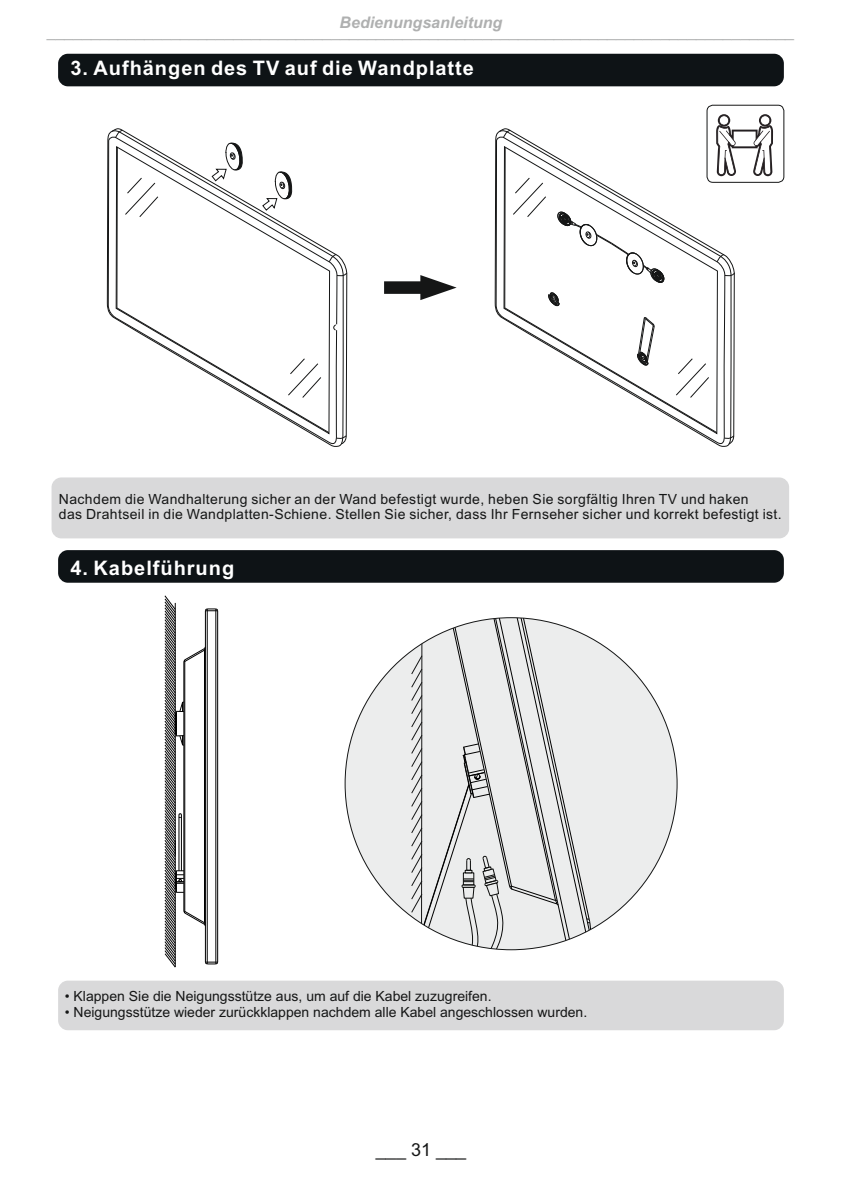
<style>
.page{position:relative;width:842px;height:1191px;background:#fff}
.page>*{position:absolute;margin:0;border:0;box-sizing:border-box;transform-origin:0 0}
.t1{font:700 20px "Arial";letter-spacing:.05em;color:#fff}
.t2{font:18px "Arial";color:#151616}
.t3{font:16px "Arial";color:#afb0b0}
.t4{font:italic 700 16px "Arial";color:#afb0b0}
.t5{font:14px/15.6px "Arial";letter-spacing:.03em;color:#151616}
.t6{font:14px "Arial";color:#151616}
</style>
<div class="page">
<svg style="left:164px;top:595px;width:55px;height:373px"></svg>
<div style="left:345px;top:617px;width:332px;height:332px;background:#eceded;border-radius:50%"></div>
<svg style="left:575px;top:630px;width:22px;height:308px"></svg>
<svg style="left:559px;top:624px;width:16px;height:320px"></svg>
<svg style="left:400px;top:617px;width:159px;height:332px"></svg>
<div style="left:58px;top:54px;width:726px;height:32px;background:#0e1316;border-radius:10px"></div>
<svg style="left:716px;top:114px;width:57px;height:62px"></svg>
<div style="left:707px;top:105px;width:77px;height:78px;border:1px solid #151616;border-radius:6px"></div>
<div style="left:52px;top:477px;width:737px;height:61px;background:#d9d9da;border-radius:10px"></div>
<div style="left:58px;top:550px;width:726px;height:33px;background:#0e1316;border-radius:10px"></div>
<div style="left:58px;top:980px;width:726px;height:50px;background:#d9d9da;border-radius:10px"></div>
<svg style="left:106px;top:131px;width:235px;height:316px"></svg>
<svg style="left:111px;top:128px;width:237px;height:317px"></svg>
<svg style="left:336px;top:434px;width:11px;height:6px"></svg>
<svg style="left:336px;top:272px;width:12px;height:5px"></svg>
<svg style="left:328px;top:253px;width:9px;height:10px"></svg>
<svg style="left:115px;top:129px;width:8px;height:9px"></svg>
<svg style="left:124px;top:177px;width:35px;height:41px"></svg>
<svg style="left:287px;top:357px;width:35px;height:42px"></svg>
<svg style="left:333px;top:324px;width:4px;height:7px"></svg>
<svg style="left:384px;top:275px;width:73px;height:25px"></svg>
<svg style="left:494px;top:131px;width:235px;height:316px"></svg>
<svg style="left:499px;top:128px;width:236px;height:317px"></svg>
<svg style="left:724px;top:434px;width:11px;height:6px"></svg>
<svg style="left:724px;top:272px;width:11px;height:5px"></svg>
<svg style="left:716px;top:253px;width:9px;height:10px"></svg>
<svg style="left:503px;top:129px;width:8px;height:9px"></svg>
<svg style="left:512px;top:177px;width:35px;height:41px"></svg>
<svg style="left:675px;top:357px;width:35px;height:42px"></svg>
<svg style="left:548px;top:292px;width:12px;height:14px"></svg>
<svg style="left:636px;top:317px;width:19px;height:49px"></svg>
<svg style="left:557px;top:211px;width:107px;height:72px"></svg>
<svg style="left:211px;top:142px;width:33px;height:40px"></svg>
<svg style="left:262px;top:171px;width:31px;height:40px"></svg>
<p class="t4" style="left:340px;top:17px;width:164px">Bedienungsanleitung</p>
<p class="t3" style="left:47px;top:26px;width:749px">____________________________________________________________________________________</p>
<h1 class="t1" style="left:70px;top:61px;width:405px">3. Aufhängen des TV auf die Wandplatte</h1>
<p class="t5" style="left:59px;top:492px;width:724px">Nachdem die Wandhalterung sicher an der Wand befestigt wurde, heben Sie sorgfältig Ihren TV und haken<br>das Drahtseil in die Wandplatten-Schiene. Stellen Sie sicher, dass Ihr Fernseher sicher und korrekt befestigt ist.</p>
<h1 class="t1" style="left:70px;top:560px;width:165px">4. Kabelführung</h1>
<p class="t6" style="left:65px;top:991px;width:428px">• Klappen Sie die Neigungsstütze aus, um auf die Kabel zuzugreifen.</p>
<p class="t6" style="left:65px;top:1006px;width:524px">• Neigungsstütze wieder zurückklappen nachdem alle Kabel angeschlossen wurden.</p>
<p class="t2" style="left:376px;top:1142px;width:92px">___ 31 ___</p>
</div>
